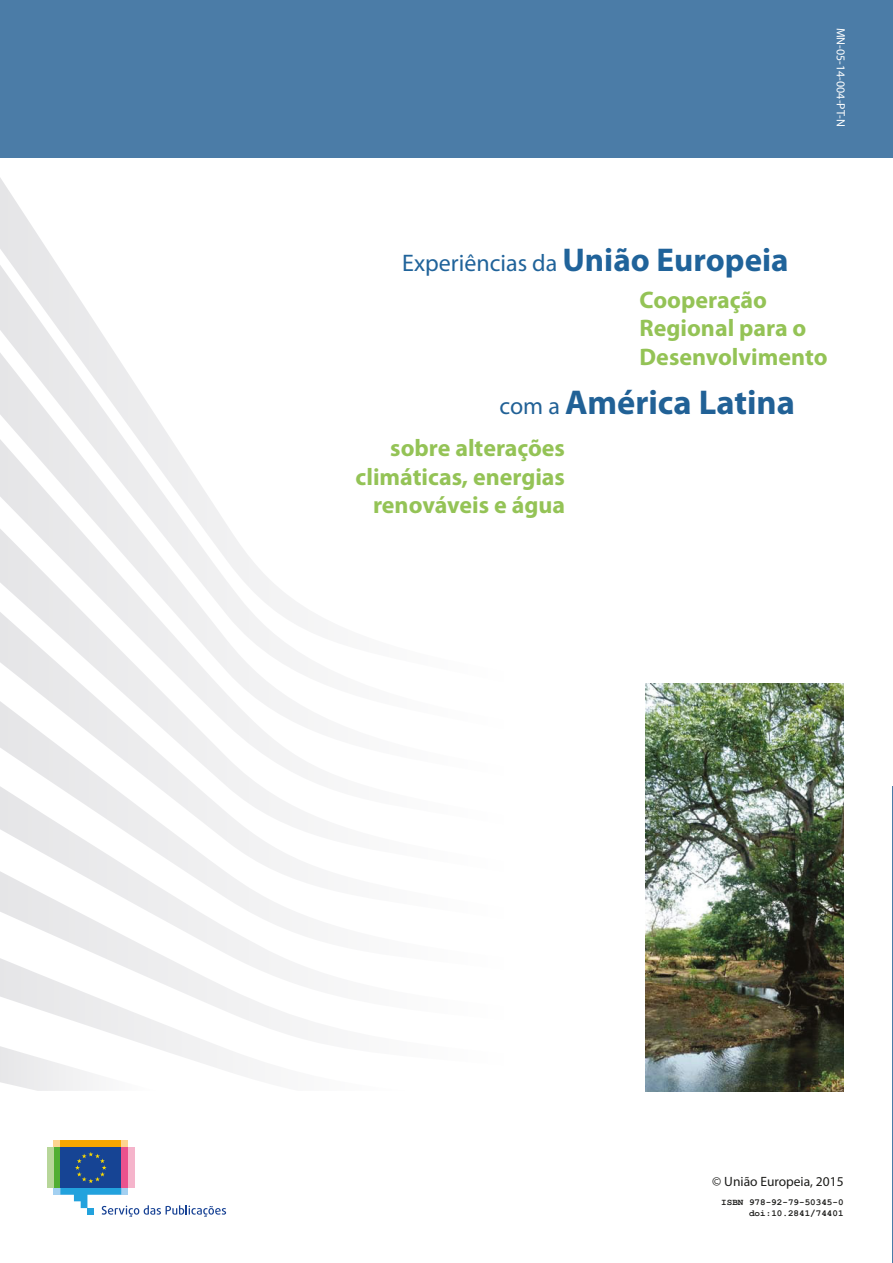
<style>
.page{position:relative;width:893px;height:1263px;background:#fff}
.page>*{position:absolute;margin:0;border:0;box-sizing:border-box;transform-origin:0 0}
.t1{font:700 34.5px "Myriad Pro";color:#216196}
.t2{font:700 24px/28.8px "Myriad Pro";color:#94c356;text-align:right}
.t3{font:24px/36.9px "Myriad Pro";color:#20639a}
.t4{font:13.5px "Myriad Pro";color:#1d1d1b}
.t5{font:12px "Myriad Pro";color:#fff}
.t6{font:700 9.3px/10.9px "Courier New";color:#1d1d1b;text-align:right}
.s1{font-weight:700;font-size:33px}
.s2{font-weight:700;color:#94c356}
.s3{font-weight:400;font-size:24px}
</style>
<div class="page">
<div style="left:0;top:0;width:893px;height:157px;background:#4b7ca7"></div>
<img style="left:645px;top:684px;width:199px;height:407px">
<svg style="left:0;top:178px;width:57px;height:86px"></svg>
<svg style="left:0;top:264px;width:114px;height:88px"></svg>
<svg style="left:0;top:352px;width:171px;height:87px"></svg>
<svg style="left:0;top:439px;width:229px;height:89px"></svg>
<svg style="left:0;top:528px;width:308px;height:84px"></svg>
<svg style="left:0;top:612px;width:308px;height:89px"></svg>
<svg style="left:0;top:701px;width:308px;height:85px"></svg>
<svg style="left:0;top:786px;width:308px;height:85px"></svg>
<svg style="left:0;top:871px;width:308px;height:87px"></svg>
<svg style="left:0;top:958px;width:308px;height:119px"></svg>
<svg style="left:0;top:1046px;width:157px;height:45px"></svg>
<div style="left:54px;top:1188px;width:74px;height:6px;background:#a3d0f1"></div>
<div style="left:54px;top:1140px;width:74px;height:7px;background:#fdd490"></div>
<div style="left:60px;top:1140px;width:61px;height:7px;background:#f7a700"></div>
<div style="left:121px;top:1147px;width:7px;height:41px;background:#ea528d"></div>
<div style="left:128px;top:1147px;width:7px;height:41px;background:#f5b4cb"></div>
<div style="left:54px;top:1147px;width:6px;height:41px;background:#51ae32"></div>
<div style="left:47px;top:1147px;width:7px;height:41px;background:#b7d699"></div>
<div style="left:60px;top:1147px;width:61px;height:41px;background:#164494"></div>
<svg style="left:60px;top:1152px;width:166px;height:65px"></svg>
<p class="t5" style="left:847px;top:28px;width:100px;rotate:90deg">MN-05-14-004-PT-N</p>
<p class="t3" style="left:640px;top:245px;width:150px;text-indent:-237px">Experiências da <span class="s1">União Europeia<br></span><span class="s2">Cooperação</span></p>
<p class="t2" style="left:640px;top:314px;width:189px;text-align:left">Regional para o<br>Desenvolvimento</p>
<h1 class="t1" style="left:499px;top:383px;width:297px"><span class="s3">com a</span> América Latina</h1>
<p class="t2" style="left:356px;top:434px;width:211px">sobre alterações climáticas, energias renováveis e água</p>
<p class="t4" style="left:712px;top:1174px;width:133px">© União Europeia, 2015</p>
<p class="t6" style="left:721px;top:1196px;width:124px">ISBN 978-92-79-50345-0 doi:10.2841/74401</p>
</div>
